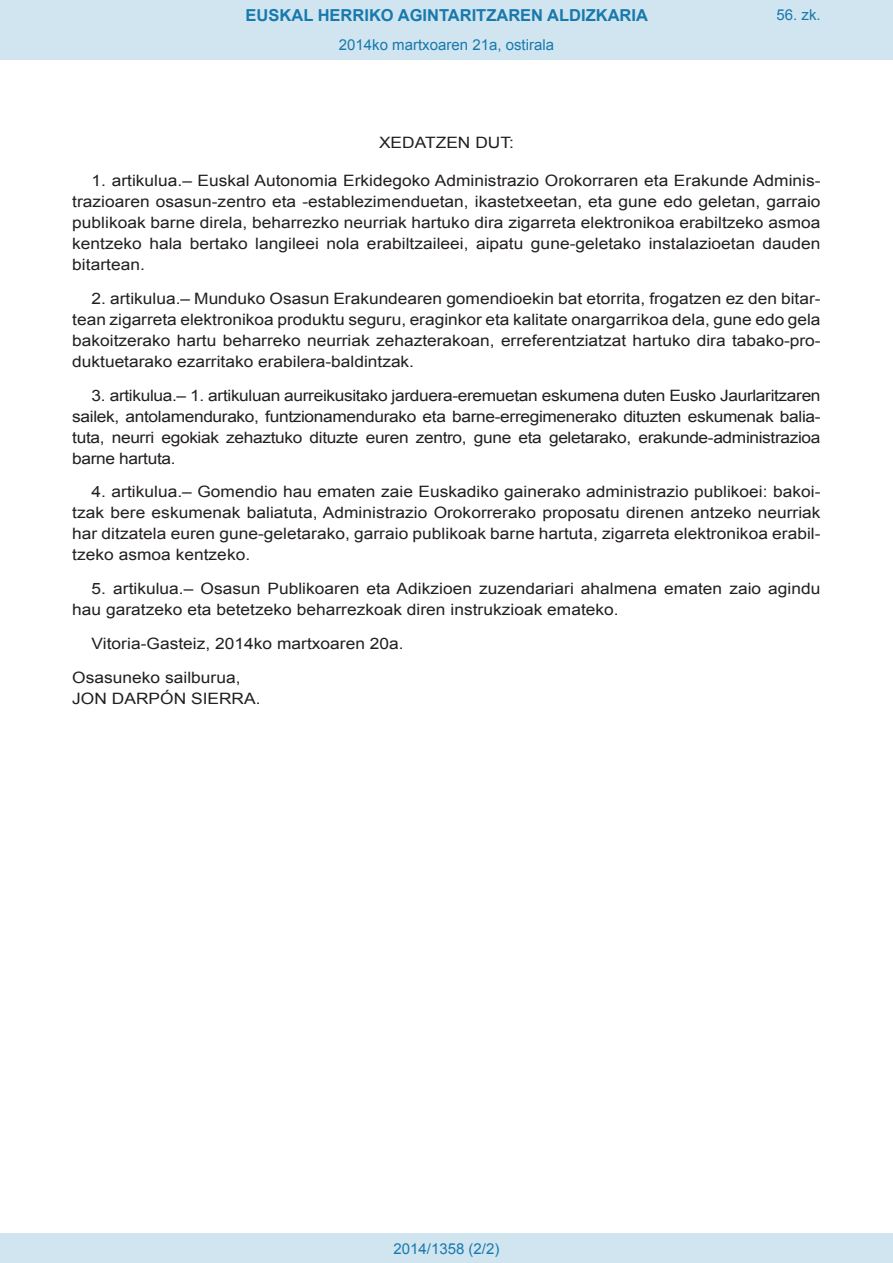
<style>
.page{position:relative;width:893px;height:1263px;background:#fff}
.page>*{position:absolute;margin:0;border:0;box-sizing:border-box;transform-origin:0 0}
.t1{font:700 16.5px "Arial";color:#1879ad}
.BOPVDetalle{font:15.6px/21px "Arial";color:#231f20;text-align:justify;scale:1.11 1}
.BOPVFirmaLugFec{font:15.6px "Arial";color:#231f20;scale:1.11 1}
.BOPVFirmaPuesto{font:15.6px "Arial";color:#231f20;scale:1.11 1}
.BOPVFirmaNombre{font:15.6px "Arial";color:#231f20;scale:1.11 1}
.BOPVClave{font:15.6px "Arial";color:#231f20;scale:1.11 1}
.Paginacion_Centro{font:15px "Arial";color:#1879ad}
</style>
<div class="page">
<div style="left:0;top:0;width:893px;height:60px;background:#d0e5f0"></div>
<div style="left:0;top:1233px;width:893px;height:30px;background:#d0e5f0"></div>
<p class="t1" style="left:246px;top:4px;width:404px">EUSKAL HERRIKO AGINTARITZAREN ALDIZKARIA</p>
<p class="Paginacion_Centro" style="left:339px;top:35px;width:217px">2014ko martxoaren 21a, ostirala</p>
<p class="Paginacion_Centro" style="left:776px;top:5px;width:46px">56. zk.</p>
<p class="BOPVClave" style="left:379px;top:132px;width:123px">XEDATZEN DUT:</p>
<p class="BOPVDetalle" style="left:72px;top:170px;width:676px;text-indent:19px">1. artikulua.– Euskal Autonomia Erkidegoko Administrazio Orokorraren eta Erakunde Adminis&shy;trazioaren osasun-zentro eta -establezimenduetan, ikastetxeetan, eta gune edo geletan, garraio publikoak barne direla, beharrezko neurriak hartuko dira zigarreta elektronikoa erabiltzeko asmoa kentzeko hala bertako langileei nola erabiltzaileei, aipatu gune-geletako instalazioetan dauden bitartean.</p>
<p class="BOPVDetalle" style="left:72px;top:288px;width:676px;text-indent:19px">2. artikulua.– Munduko Osasun Erakundearen gomendioekin bat etorrita, frogatzen ez den bitar&shy;tean zigarreta elektronikoa produktu seguru, eraginkor eta kalitate onargarrikoa dela, gune edo gela bakoitzerako hartu beharreko neurriak zehazterakoan, erreferentziatzat hartuko dira tabako-pro&shy;duktuetarako ezarritako erabilera-baldintzak.</p>
<p class="BOPVDetalle" style="left:72px;top:385px;width:676px;text-indent:19px">3. artikulua.– 1. artikuluan aurreikusitako jarduera-eremuetan eskumena duten Eusko Jaurlaritzaren sailek, antolamendurako, funtzionamendurako eta barne-erregimenerako dituzten eskumenak balia&shy;tuta, neurri egokiak zehaztuko dituzte euren zentro, gune eta geletarako, erakunde-administrazioa barne hartuta.</p>
<p class="BOPVDetalle" style="left:72px;top:482px;width:676px;text-indent:19px">4. artikulua.– Gomendio hau ematen zaie Euskadiko gainerako administrazio publikoei: bakoi&shy;tzak bere eskumenak baliatuta, Administrazio Orokorrerako proposatu direnen antzeko neurriak har ditzatela euren gune-geletarako, garraio publikoak barne hartuta, zigarreta elektronikoa erabil&shy;tzeko asmoa kentzeko.</p>
<p class="BOPVDetalle" style="left:72px;top:578px;width:675px;text-indent:19px">5. artikulua.– Osasun Publikoaren eta Adikzioen zuzendariari ahalmena ematen zaio agindu hau garatzeko eta betetzeko beharrezkoak diren instrukzioak emateko.</p>
<p class="BOPVFirmaLugFec" style="left:92px;top:633px;width:283px">Vitoria-Gasteiz, 2014ko martxoaren 20a.</p>
<p class="BOPVFirmaPuesto" style="left:72px;top:667px;width:153px">Osasuneko sailburua,</p>
<p class="BOPVFirmaNombre" style="left:72px;top:688px;width:171px">JON DARPÓN SIERRA.</p>
<p class="Paginacion_Centro" style="left:393px;top:1238px;width:107px">2014/1358 (2/2)</p>
</div>
